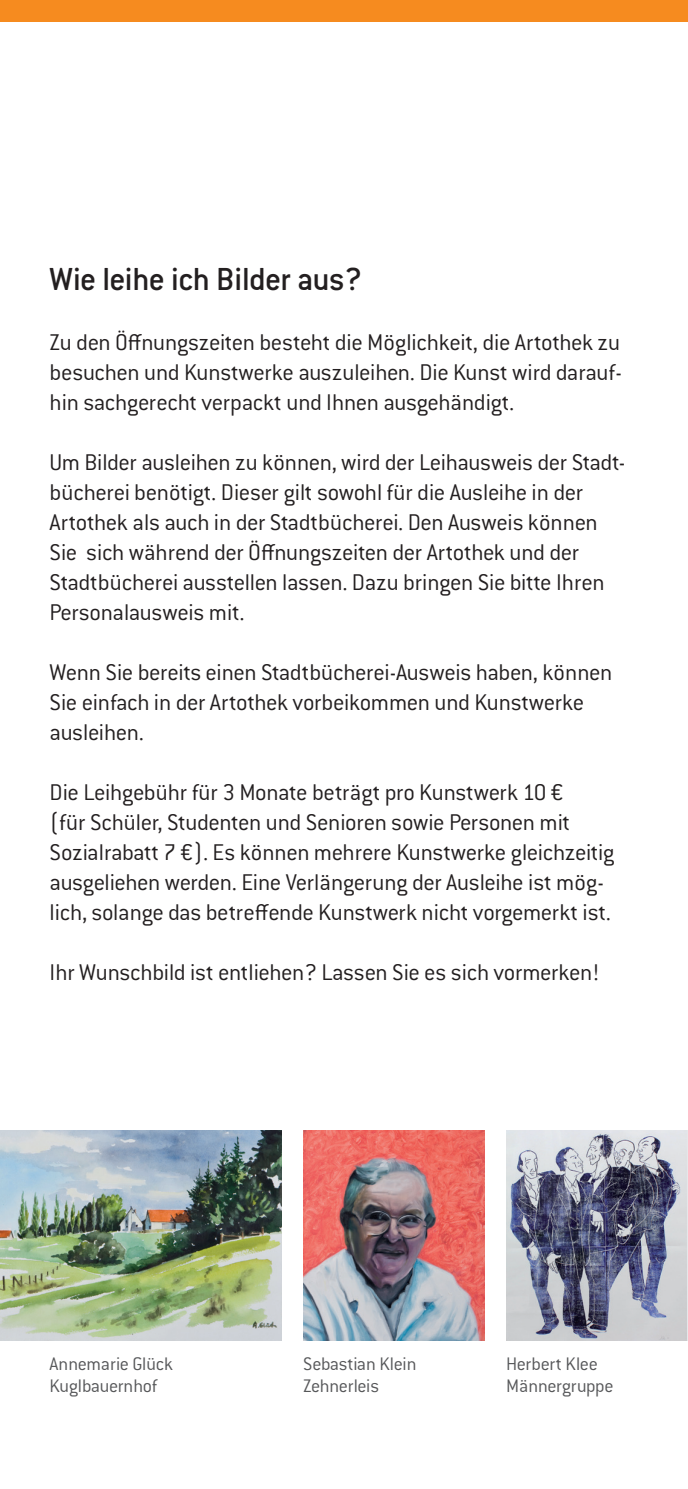
<style>
.page{position:relative;width:688px;height:1489px;background:#fff}
.page>*{position:absolute;margin:0;border:0;box-sizing:border-box;transform-origin:0 0}
.t1{font:500 35px "Conduit ITC Std";letter-spacing:-.015em;color:#231f20}
.t2{font:300 25px/30px "Conduit ITC Std";letter-spacing:-.015em;color:#231f20}
.t3{font:300 20px/22.5px "Conduit ITC Std";letter-spacing:-.015em;color:#57585a}
</style>
<div class="page">
<img style="left:0;top:1130px;width:282px;height:210px">
<img style="left:303px;top:1130px;width:181px;height:210px">
<img style="left:506px;top:1130px;width:180px;height:210px">
<div style="left:0;top:0;width:687px;height:21px;background:#f68b1f"></div>
<h1 class="t1" style="left:50px;top:258px;width:314px">Wie leihe ich Bilder aus?</h1>
<p class="t2" style="left:50px;top:326px;width:573px;text-align:justify">Zu den Öffnungszeiten besteht die Möglichkeit, die Artothek zu besuchen und Kunstwerke auszuleihen. Die Kunst wird darauf&shy;hin sachgerecht verpackt und Ihnen ausgehändigt.</p>
<p class="t2" style="left:50px;top:446px;width:577px">Um Bilder ausleihen zu können, wird der Leihausweis der Stadt&shy;bücherei benötigt. Dieser gilt sowohl für die Ausleihe in der Artothek als auch in der Stadtbücherei. Den Ausweis können Sie sich während der Öffnungszeiten der Artothek und der Stadtbücherei ausstellen lassen. Dazu bringen Sie bitte Ihren Personalausweis mit.</p>
<p class="t2" style="left:50px;top:656px;width:564px">Wenn Sie bereits einen Stadtbücherei-Ausweis haben, können<br>Sie einfach in der Artothek vorbeikommen und Kunstwerke ausleihen.</p>
<p class="t2" style="left:50px;top:776px;width:566px">Die Leihgebühr für 3 Monate beträgt pro Kunstwerk 10 €<br>(für Schüler, Studenten und Senioren sowie Personen mit Sozialrabatt 7 €). Es können mehrere Kunstwerke gleichzeitig ausgeliehen werden. Eine Verlängerung der Ausleihe ist mög&shy;lich, solange das betreffende Kunstwerk nicht vorgemerkt ist.</p>
<p class="t2" style="left:50px;top:956px;width:551px">Ihr Wunschbild ist entliehen? Lassen Sie es sich vormerken!</p>
<p class="t3" style="left:50px;top:1351px;width:125px">Annemarie Glück<br>Kuglbauernhof</p>
<p class="t3" style="left:303px;top:1351px;width:115px">Sebastian Klein<br>Zehnerleis</p>
<p class="t3" style="left:506px;top:1351px;width:109px">Herbert Klee<br>Männergruppe</p>
</div>
